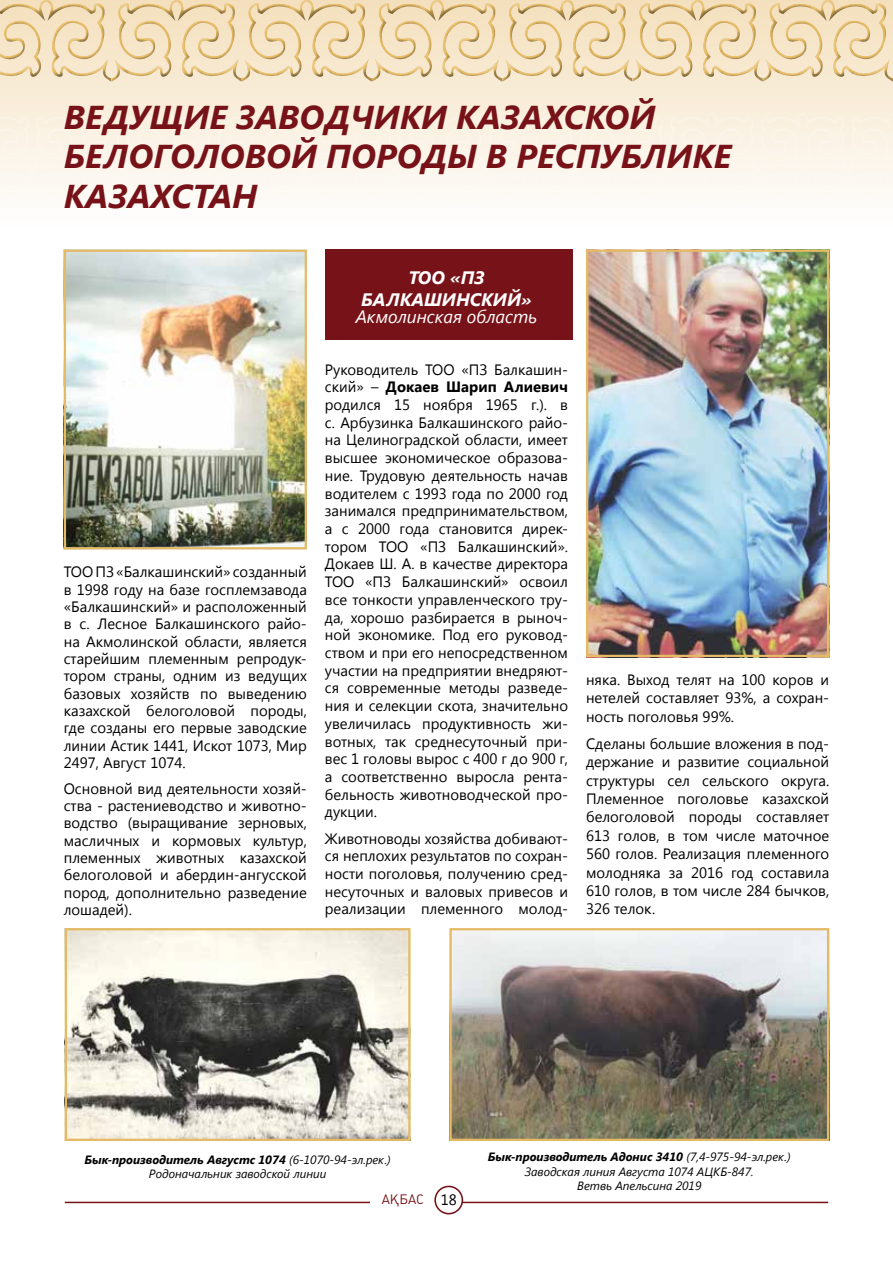
<style>
.page{position:relative;width:893px;height:1263px;background:#fff}
.page>*{position:absolute;margin:0;border:0;box-sizing:border-box;transform-origin:0 0}
.t1{font:italic 700 33px/39.6px "Segoe UI";color:#771318}
.t2{font:italic 700 18px/21.6px "Segoe UI";color:#fff;text-align:center}
.t3{font:italic 18px "Segoe UI";color:#fff}
.t4{font:15px/17.7px "Segoe UI";color:#000;text-align:justify}
.t5{font:13.5px "K Plumb";color:#771318}
.t6{font:italic 12px/14.4px "Segoe UI";color:#000;text-align:center}
.s1{font-weight:700}
.s2{font-family:"Segoe UI";font-size:15px;color:#000}
</style>
<div class="page">
<div style="left:0;top:0;width:893px;height:227px;background:#f8edd8"></div>
<svg style="left:0;top:0;width:893px;height:82px"></svg>
<div style="left:110px;top:0;width:132px;height:82px;background:#000;opacity:.75"></div>
<div style="left:326px;top:250px;width:247px;height:90px;background:#771318"></div>
<img style="left:67px;top:253px;width:237px;height:293px">
<div style="left:64px;top:250px;width:243px;height:299px;border:2px solid #e5ba64"></div>
<img style="left:589px;top:253px;width:237px;height:401px">
<div style="left:586px;top:250px;width:243px;height:407px;border:2px solid #e5ba64"></div>
<img style="left:452px;top:931px;width:374px;height:207px">
<div style="left:449px;top:928px;width:380px;height:213px;border:2px solid #e5ba64"></div>
<img style="left:68px;top:931px;width:339px;height:207px">
<div style="left:65px;top:928px;width:345px;height:213px;border:2px solid #e5ba64"></div>
<svg style="left:0;top:113px;width:893px;height:114px"></svg>
<hr style="left:462px;top:1202px;width:366px;height:1px;background:#771318">
<hr style="left:65px;top:1202px;width:305px;height:1px;background:#771318">
<svg style="left:434px;top:1186px;width:29px;height:28px"></svg>
<div style="left:436px;top:1187px;width:26px;height:26px;background:#fff;border-radius:50%"></div>
<h1 class="t1" style="left:64px;top:96px;width:669px">ВЕДУЩИЕ ЗАВОДЧИКИ КАЗАХСКОЙ<br>БЕЛОГОЛОВОЙ ПОРОДЫ В РЕСПУБЛИКЕ<br>КАЗАХСТАН</h1>
<p class="t4" style="left:64px;top:563px;width:245px;line-height:17.2px">ТОО ПЗ «Балкашинский» созданный в 1998 году на базе госплемзавода «Балкашинский» и расположенный в с. Лесное Балкашинского райо&shy;на Акмолинской области, является старейшим племенным репродук&shy;тором страны, одним из ведущих базовых хозяйств по выведению казахской белоголовой породы, где созданы его первые заводские линии Астик 1441, Искот 1073, Мир 2497, Август 1074.</p>
<p class="t4" style="left:64px;top:779px;width:245px;line-height:17.2px">Основной вид деятельности хозяй&shy;ства - растениеводство и животно&shy;водство (выращивание зерновых, масличных и кормовых культур, племенных животных казахской белоголовой и абердин-ангусской пород, дополнительно разведение лошадей).</p>
<p class="t2" style="left:361px;top:266px;width:172px">ТОО «ПЗ<br>БАЛКАШИНСКИЙ»</p>
<p class="t3" style="left:356px;top:304px;width:183px">Акмолинская область</p>
<p class="t4" style="left:325px;top:360px;width:245px">Руководитель ТОО «ПЗ Балкашин&shy;ский» – <span class="s1">Докаев Шарип Алиевич </span>родился 15 ноября 1965 г.). в с. Арбузинка Балкашинского райо&shy;на Целиноградской области, имеет высшее экономическое образова&shy;ние. Трудовую деятельность начав водителем с 1993 года по 2000 год занимался предпринимательством, а с 2000 года становится дирек&shy;тором ТОО «ПЗ Балкашинский».<br>Докаев Ш. А. в качестве директора ТОО «ПЗ Балкашинский» освоил все тонкости управленческого тру&shy;да, хорошо разбирается в рыноч&shy;ной экономике. Под его руковод&shy;ством и при его непосредственном участии на предприятии внедряют&shy;ся современные методы разведе&shy;ния и селекции скота, значительно увеличилась продуктивность жи&shy;вотных, так среднесуточный при&shy;вес 1 головы вырос с 400 г до 900 г, а соответственно выросла рента&shy;бельность животноводческой про&shy;дукции.</p>
<p class="t4" style="left:325px;top:829px;width:245px">Животноводы хозяйства добивают&shy;ся неплохих результатов по сохран&shy;ности поголовья, получению сред&shy;несуточных и валовых привесов и реализации племенного молод-</p>
<p class="t4" style="left:586px;top:670px;width:245px;line-height:18.5px">няка. Выход телят на 100 коров и нетелей составляет 93%, а сохран&shy;ность поголовья 99%.</p>
<p class="t4" style="left:586px;top:733px;width:245px;line-height:18.5px">Сделаны большие вложения в под&shy;держание и развитие социальной структуры сел сельского округа.<br>Племенное поголовье казахской белоголовой породы составляет 613 голов, в том числе маточное 560 голов. Реализация племенного молодняка за 2016 год составила 610 голов, в том числе 284 бычков, 326 телок.</p>
<p class="t6" style="left:84px;top:1152px;width:308px"><span class="s1">Бык-производитель Августс 1074</span> (6-1070-94-эл.рек.)<br>Родоначальник заводской линии</p>
<p class="t5" style="left:382px;top:1192px;width:76px">Ақбас <span class="s2">18</span></p>
<p class="t6" style="left:488px;top:1149px;width:304px"><span class="s1">Бык-производитель Адонис 3410</span> (7,4-975-94-эл.рек.)<br>Заводская линия Августа 1074 АЦКБ-847.<br>Ветвь Апельсина 2019</p>
</div>
